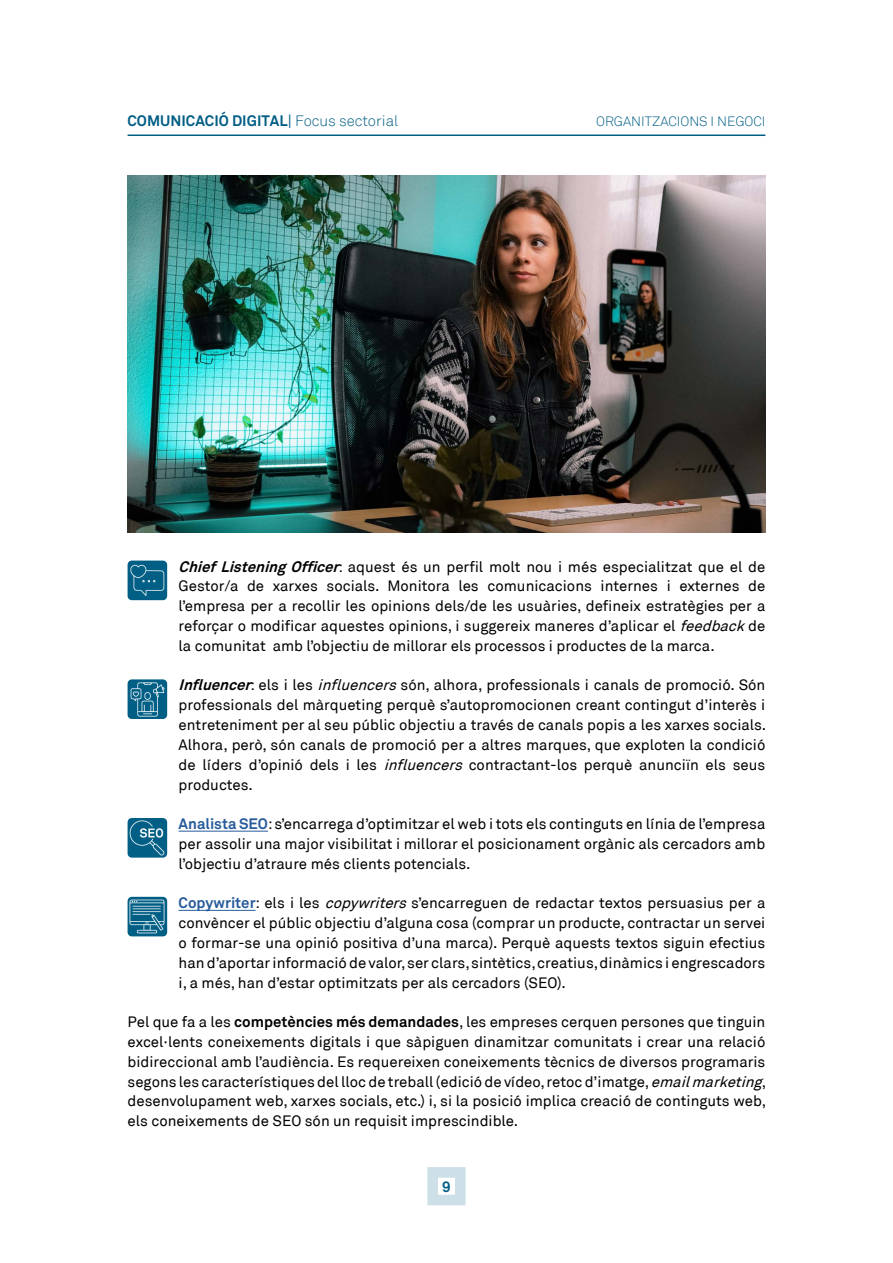
<style>
.page{position:relative;width:893px;height:1263px;background:#fff}
.page>*{position:absolute;margin:0;border:0;box-sizing:border-box;transform-origin:0 0}
.t1{font:15px/19.8px "Akkurat";color:#000;text-align:justify}
.t2{font:700 15px "Akkurat";color:#005e85}
.t3{font:300 13.5px "Akkurat";color:#005e85}
.s1{font-weight:400}
.s2{font-weight:300}
.s3{font-weight:700;font-style:italic}
.s4{font-style:italic}
.s5{font-weight:700;color:#275b9b}
.s6{font-weight:700}
</style>
<div class="page">
<hr style="left:128px;top:134px;width:637px;height:2px;background:#005e85">
<svg style="left:427px;top:1167px;width:39px;height:38px"></svg>
<hr style="left:179px;top:831px;width:89px;height:1px;background:#275b9b">
<hr style="left:179px;top:910px;width:77px;height:1px;background:#275b9b">
<div style="left:128px;top:561px;width:39px;height:39px;background:#005e85;border-radius:4px"></div>
<img style="left:130px;top:564px;width:35px;height:32px">
<div style="left:128px;top:818px;width:39px;height:40px;background:#005e85;border-radius:4px"></div>
<img style="left:130px;top:820px;width:35px;height:35px">
<div style="left:128px;top:679px;width:39px;height:40px;background:#005e85;border-radius:4px"></div>
<img style="left:130px;top:682px;width:35px;height:34px">
<svg style="left:128px;top:897px;width:39px;height:39px"></svg>
<img style="left:130px;top:899px;width:35px;height:35px">
<img style="left:128px;top:176px;width:637px;height:356px">
<p class="t2" style="left:128px;top:111px;width:272px">COMUNICACIÓ DIGITAL<span class="s1">|</span> <span class="s2">Focus sectorial</span></p>
<p class="t3" style="left:596px;top:113px;width:171px">ORGANITZACIONS I NEGOCI</p>
<p class="t1" style="left:179px;top:557px;width:588px"><span class="s3">ChiefListeningOfficer</span>: aquest és un perfil molt nou i més especialitzat que el de Gestor/a de xarxes socials. Monitora les comunicacions internes i externes de l’empresa per a recollir les opinions dels/de les usuàries, defineix estratègies per a reforçar o modificar aquestes opinions, i suggereix maneres d’aplicar el <span class="s4">feedback</span>de la comunitat amb l’objectiu de millorar els processos i productes de la marca.</p>
<p class="t1" style="left:179px;top:675px;width:589px"><span class="s3">Influencer</span>: els i les <span class="s4">influencers</span>són, alhora, professionals i canals de promoció. Són professionals del màrqueting perquè s’autopromocionen creant contingut d’interès i entreteniment per al seu públic objectiu a través de canals popis a les xarxes socials.<br>Alhora, però, són canals de promoció per a altres marques, que exploten la condició de líders d’opinió dels i les <span class="s4">influencers</span> contractant-los perquè anunciïn els seus productes.</p>
<p class="t1" style="left:179px;top:814px;width:588px"><span class="s5">Analista SEO</span>: s’encarrega d’optimitzar el web i tots els continguts en línia de l’empresa per assolir una major visibilitat i millorar el posicionament orgànic als cercadors amb l’objectiu d’atraure més clients potencials.</p>
<p class="t1" style="left:179px;top:893px;width:588px"><span class="s5">Copywriter</span>: els i les <span class="s4">copywriters</span>s’encarreguen de redactar textos persuasius per a convèncer el públic objectiu d’alguna cosa (comprar un producte, contractar un servei o formar-se una opinió positiva d’una marca). Perquè aquests textos siguin efectius han d’aportar informació de valor, ser clars, sintètics, creatius, dinàmics i engrescadors i, a més, han d’estar optimitzats per als cercadors (SEO).</p>
<p class="t1" style="left:128px;top:1012px;width:641px">Pel que fa a les <span class="s6">competències més demandades</span>, les empreses cerquen persones que tinguin excel·lents coneixements digitals i que sàpiguen dinamitzar comunitats i crear una relació bidireccional amb l’audiència. Es requereixen coneixements tècnics de diversos programaris segons les característiques del lloc de treball (edició de vídeo, retoc d’imatge, <span class="s4">emailmarketing</span>, desenvolupament web, xarxes socials, etc.) i, si la posició implica creació de continguts web, els coneixements de SEO són un requisit imprescindible.</p>
<p class="t2" style="left:442px;top:1177px;width:10px">9</p>
</div>
